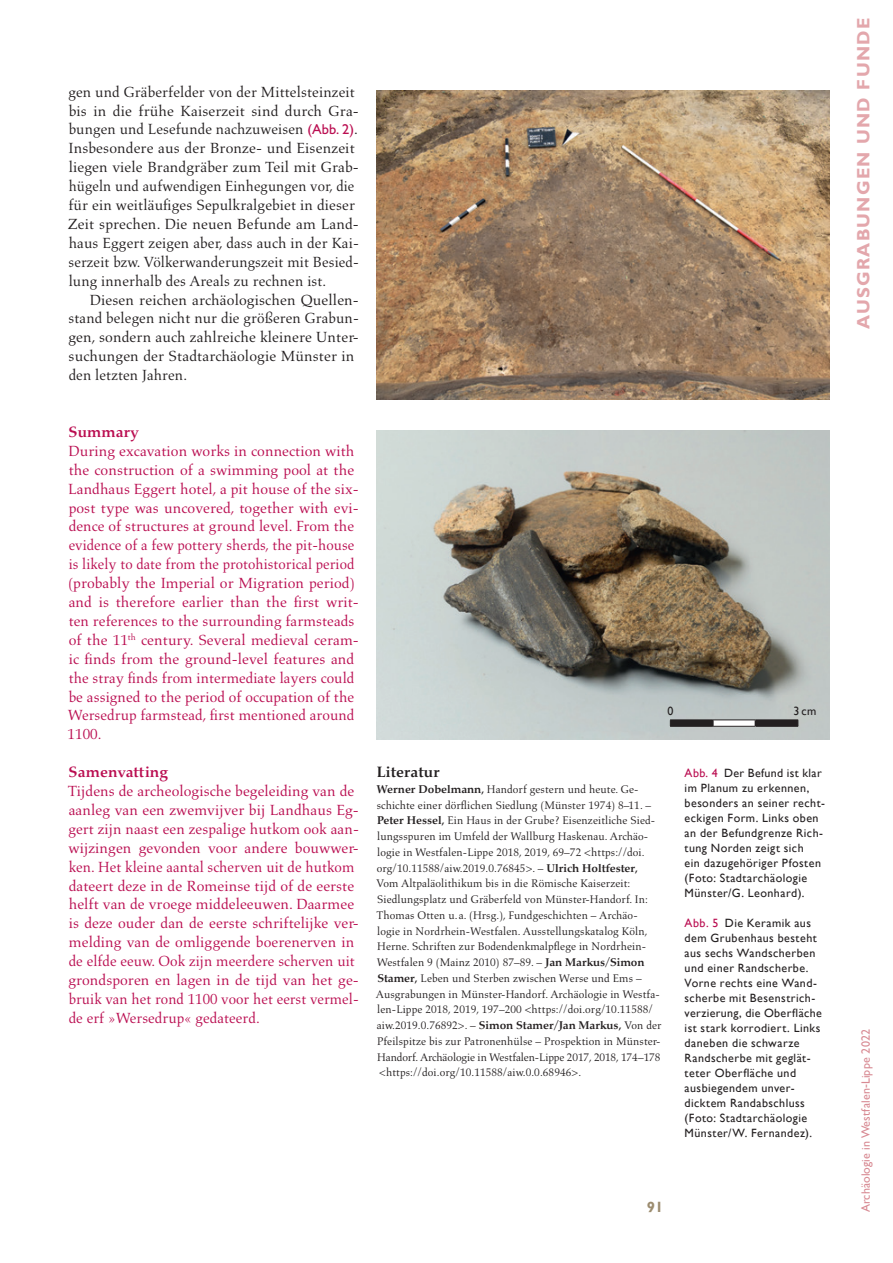
<style>
.page{position:relative;width:893px;height:1263px;background:#fff}
.page>*{position:absolute;margin:0;border:0;box-sizing:border-box;transform-origin:0 0}
.t1{font:700 18px "Gill Sans Std";letter-spacing:.07em;color:#e3a7ac}
._1_Zusf_Ausgrabungen{font:15px/18.9px "Aldus LT Std";letter-spacing:.005em;color:#ba0e51}
._2_1_Fließtext_Ausgr{font:15px/18.9px "Aldus LT Std";letter-spacing:.005em;color:#231f20}
.Ü_Zusf_Ausgrabungen{font:700 15px "Aldus Nova";letter-spacing:.015em;color:#ba0e51}
.Literatur_Überschrif{font:700 15px "Aldus Nova";letter-spacing:.015em;color:#231f20}
.t2{font:700 15px "Gill Sans Std";color:#9c8c6f}
.BU_linksbündig_8_10{font:12px/15px "Gill Sans";letter-spacing:.04em;color:#231f20}
.t3{font:12px "Gill Sans";letter-spacing:.01em;color:#d88a93}
.Maßbalken_Zahl_8pt{font:12px "Gill Sans";color:#231f20}
.Literatur_7_5{font:11.25px/15.8px "Aldus LT Std";letter-spacing:.01em;color:#231f20}
.s1{font-family:"Gill Sans Std";font-size:14.4px;color:#ba0e51}
.s2{font-family:"Aldus Nova";font-weight:700}
.s3{color:#ba0e51}
</style>
<div class="page">
<img style="left:376px;top:90px;width:453px;height:309px">
<img style="left:376px;top:430px;width:453px;height:309px">
<svg style="left:670px;top:720px;width:129px;height:6px"></svg>
<hr style="left:670px;top:726px;width:43px;height:1px;background:#231f20">
<hr style="left:713px;top:726px;width:42px;height:1px;background:#231f20">
<hr style="left:755px;top:726px;width:43px;height:1px;background:#231f20">
<p class="_2_1_Fließtext_Ausgr" style="left:68px;top:82px;width:292px">gen und Gräberfelder von der Mittelsteinzeit bis in die frühe Kaiserzeit sind durch Gra&shy;bungen und Lesefunde nachzuweisen <span class="s1">(Abb. 2)</span>.<br>Insbesondere aus der Bronze- und Eisenzeit liegen viele Brandgräber zum Teil mit Grab&shy;hügeln und aufwendigen Einhegungen vor, die für ein weitläufiges Sepulkralgebiet in dieser Zeit sprechen. Die neuen Befunde am Land&shy;haus Eggert zeigen aber, dass auch in der Kai&shy;serzeit bzw. Völkerwanderungszeit mit Besied&shy;lung innerhalb des Areals zu rechnen ist.</p>
<p class="_2_1_Fließtext_Ausgr" style="left:68px;top:290px;width:292px;text-indent:22px">Diesen reichen archäologischen Quellen&shy;stand belegen nicht nur die größeren Grabun&shy;gen, sondern auch zahlreiche kleinere Unter&shy;suchungen der Stadtarchäologie Münster in den letzten Jahren.</p>
<p class="Ü_Zusf_Ausgrabungen" style="left:69px;top:423px;width:71px">Summary</p>
<p class="_1_Zusf_Ausgrabungen" style="left:68px;top:442px;width:293px">During excavation works in connection with the construction of a swimming pool at the Landhaus Eggert hotel, a pit house of the six&shy;post type was uncovered, together with evi&shy;dence of structures at ground level. From the evidence of a few pottery sherds, the pit-house is likely to date from the protohistorical period (probably the Imperial or Migration period) and is therefore earlier than the first writ&shy;ten references to the surrounding farmsteads of the 11<sup>th</sup> century. Several medieval ceram&shy;ic finds from the ground-level features and the stray finds from intermediate layers could be assigned to the period of occupation of the Wersedrup farmstead, first mentioned around 1100.</p>
<p class="Ü_Zusf_Ausgrabungen" style="left:69px;top:763px;width:101px">Samenvatting</p>
<p class="_1_Zusf_Ausgrabungen" style="left:68px;top:782px;width:293px">Tijdens de archeologische begeleiding van de aanleg van een zwemvijver bij Landhaus Eg&shy;gert zijn naast een zespalige hutkom ook aan&shy;wijzingen gevonden voor andere bouwwer&shy;ken. Het kleine aantal scherven uit de hutkom dateert deze in de Romeinse tijd of de eerste helft van de vroege middeleeuwen. Daarmee is deze ouder dan de eerste schriftelijke ver&shy;melding van de omliggende boerenerven in de elfde eeuw. Ook zijn meerdere scherven uit grondsporen en lagen in de tijd van het ge&shy;bruik van het rond 1100 voor het eerst vermel&shy;de erf »Wersedrup« gedateerd.</p>
<p class="Maßbalken_Zahl_8pt" style="left:668px;top:704px;width:7px">0</p>
<p class="Maßbalken_Zahl_8pt" style="left:793px;top:704px;width:24px">3cm</p>
<p class="Literatur_Überschrif" style="left:377px;top:763px;width:64px">Literatur</p>
<p class="Literatur_7_5" style="left:376px;top:781px;width:287px"><span class="s2">Werner Dobelmann,</span> Handorf gestern und heute. Ge&shy;schichte einer dörflichen Siedlung (Münster 1974) 8–11. – <span class="s2">Peter Hessel,</span> Ein Haus in der Grube? Eisenzeitliche Sied&shy;lungsspuren im Umfeld der Wallburg Haskenau. Archäo&shy;logie in Westfalen-Lippe 2018, 2019, 69–72 &lt;https://doi. org/10.11588/aiw.2019.0.76845&gt;. – <span class="s2">Ulrich Holtfester, </span>Vom Altpaläolithikum bis in die Römische Kaiserzeit:<br>Siedlungsplatz und Gräberfeld von Münster-Handorf. In:<br>Thomas Otten u.a. (Hrsg.), Fundgeschichten – Archäo&shy;logie in Nordrhein-Westfalen. Ausstellungskatalog Köln, Herne. Schriften zur Bodendenkmalpflege in Nordrhein-Westfalen 9 (Mainz 2010) 87–89. – <span class="s2">Jan Markus/Simon Stamer,</span> Leben und Sterben zwischen Werse und Ems – Ausgrabungen in Münster-Handorf. Archäologie in Westfa&shy;len-Lippe 2018, 2019, 197–200 &lt;https://doi.org/10.11588/ aiw.2019.0.76892&gt;. – <span class="s2">Simon Stamer/Jan Markus,</span> Von der Pfeilspitze bis zur Patronenhülse – Prospektion in Münster-Handorf. Archäologie in Westfalen-Lippe 2017, 2018, 174–178 &lt;https://doi.org/10.11588/aiw.0.0.68946&gt;.</p>
<p class="BU_linksbündig_8_10" style="left:685px;top:765px;width:142px"><span class="s3">Abb. 4</span> Der Befund ist klar im Planum zu erkennen, besonders an seiner recht&shy;eckigen Form. Links oben an der Befundgrenze Rich&shy;tung Norden zeigt sich<br>ein dazugehöriger Pfosten (Foto: Stadtarchäologie<br>Münster/G. Leonhard).</p>
<p class="BU_linksbündig_8_10" style="left:685px;top:915px;width:139px"><span class="s3">Abb. 5</span> Die Keramik aus dem Grubenhaus besteht aus sechs Wandscherben und einer Randscherbe.<br>Vorne rechts eine Wand&shy;scherbe mit Besenstrich&shy;verzierung, die Oberfläche ist stark korrodiert. Links daneben die schwarze<br>Randscherbe mit geglät&shy;teter Oberfläche und ausbiegendem unver&shy;dicktem Randabschluss (Foto: Stadtarchäologie<br>Münster/W. Fernandez).</p>
<p class="t2" style="left:647px;top:1198px;width:18px">91</p>
<p class="t1" style="left:853px;top:329px;width:313px;rotate:-90deg">AUSGRABUNGEN UND FUNDE</p>
<p class="t3" style="left:859px;top:1212px;width:185px;rotate:-90deg">Archäologie in Westfalen-Lippe 2022</p>
</div>
